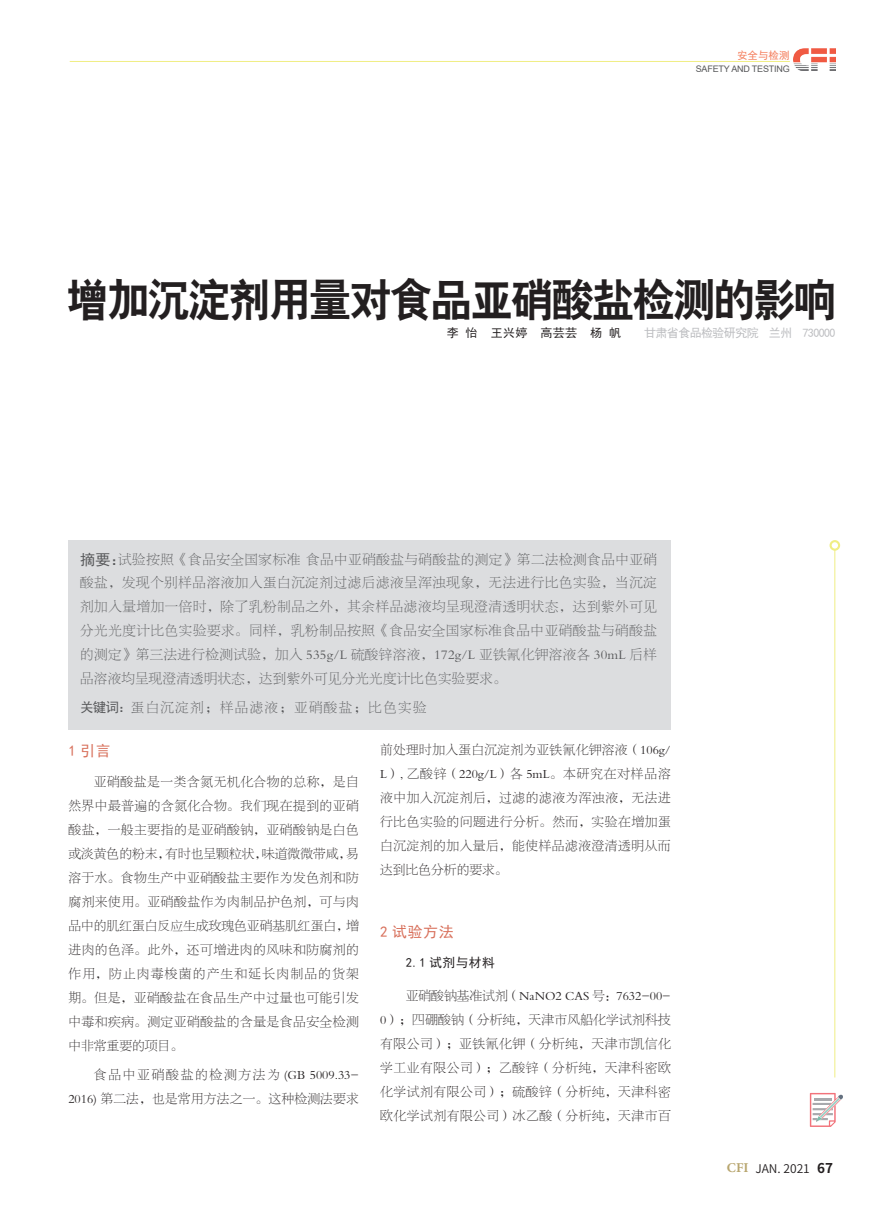
<style>
.page{position:relative;width:893px;height:1212px;background:#fff}
.page>*{position:absolute;margin:0;border:0;box-sizing:border-box;transform-origin:0 0}
.t1{font:45px "H Yb 2 gj";letter-spacing:-.045em;color:#231f20;scale:.94 1}
.t2{font:15px "Sim Hei";letter-spacing:.04em;color:#d8705b}
.t3{font:13.5px/23.9px "FZBSK GBK1 0";letter-spacing:.02em;color:#57585a;text-align:justify}
.t4{font:13.5px "FZBSK GBK1 0";letter-spacing:.1em;color:#57585a}
.t5{font:12.75px/24px "FZBSK GBK1 0";letter-spacing:.04em;color:#231f20;text-align:justify}
.t6{font:12.75px/24px "FZBSK GBK1 0";letter-spacing:.015em;color:#231f20;text-align:right}
.t7{font:12.75px "Sim Hei";letter-spacing:.035em;color:#231f20}
.t8{font:12px "Sim Hei";letter-spacing:-.05em;color:#bcbdc0}
.t9{font:12px "Source Han Sans CN";color:#231f20}
.t10{font:12px "Sim Hei";letter-spacing:.03em;color:#231f20}
.t11{font:10.5px "Sim Hei";color:#f47c5a}
.t12{font:9px "Arial";letter-spacing:-.02em;color:#57585a}
.s1{font-family:"Sim Hei";font-size:15px}
.s2{font-family:"Sim Hei"}
.s3{font-family:"Minion Pro";font-weight:700;font-size:13.5px;color:#b8a66f}
.s4{font-weight:700;font-size:13.5px}
</style>
<div class="page">
<img style="left:794px;top:49px;width:42px;height:21px">
<hr style="left:70px;top:61px;width:720px;height:1px;background:#f0ee84">
<hr style="left:835px;top:550px;width:1px;height:527px;background:#f0ee84">
<div style="left:829px;top:540px;width:11px;height:11px;border:2px solid #f0ee84;border-radius:50%"></div>
<svg style="left:810px;top:1093px;width:33px;height:34px"></svg>
<div style="left:68px;top:540px;width:603px;height:189px;background:#dcdddf"></div>
<p class="t11" style="left:737px;top:50px;width:54px">安全与检测</p>
<p class="t12" style="left:696px;top:62px;width:96px">SAFETY AND TESTING</p>
<h1 class="t1" style="left:67px;top:276px;width:820px">增加沉淀剂用量对食品亚硝酸盐检测的影响</h1>
<p class="t10" style="left:447px;top:327px;width:176px">李 怡 王兴婷 高芸芸 杨 帆</p>
<p class="t8" style="left:644px;top:327px;width:193px">甘肃省食品检验研究院 兰州 730000</p>
<p class="t3" style="left:80px;top:548px;width:578px"><span class="s1">摘要：</span>试验按照《食品安全国家标准 食品中亚硝酸盐与硝酸盐的测定》第二法检测食品中亚硝酸盐，发现个别样品溶液加入蛋白沉淀剂过滤后滤液呈浑浊现象，无法进行比色实验，当沉淀剂加入量增加一倍时，除了乳粉制品之外，其余样品滤液均呈现澄清透明状态，达到紫外可见分光光度计比色实验要求。同样，乳粉制品按照《食品安全国家标准食品中亚硝酸盐与硝酸盐的测定》第三法进行检测试验，加入 535g/L 硫酸锌溶液，172g/L 亚铁氰化钾溶液各 30mL 后样品溶液均呈现澄清透明状态，达到紫外可见分光光度计比色实验要求。</p>
<p class="t4" style="left:80px;top:700px;width:348px"><span class="s2">关键词：</span>蛋白沉淀剂；样品滤液；亚硝酸盐；比色实验</p>
<p class="t2" style="left:68px;top:743px;width:44px">1 引言</p>
<p class="t5" style="left:68px;top:770px;width:292px;text-indent:26px">亚硝酸盐是一类含氮无机化合物的总称，是自然界中最普遍的含氮化合物。我们现在提到的亚硝酸盐，一般主要指的是亚硝酸钠，亚硝酸钠是白色或淡黄色的粉末，有时也呈颗粒状，味道微微带咸，易溶于水。食物生产中亚硝酸盐主要作为发色剂和防腐剂来使用。亚硝酸盐作为肉制品护色剂，可与肉品中的肌红蛋白反应生成玫瑰色亚硝基肌红蛋白，增进肉的色泽。此外，还可增进肉的风味和防腐剂的作用，防止肉毒梭菌的产生和延长肉制品的货架期。但是，亚硝酸盐在食品生产中过量也可能引发中毒和疾病。测定亚硝酸盐的含量是食品安全检测中非常重要的项目。</p>
<p class="t6" style="left:68px;top:1063px;width:292px">食品中亚硝酸盐的检测方法为 (GB 5009.33-<br>2016) 第二法，也是常用方法之一。这种检测法要求</p>
<p class="t5" style="left:380px;top:738px;width:292px">前处理时加入蛋白沉淀剂为亚铁氰化钾溶液（106g/ L）, 乙酸锌（220g/L）各 5mL。本研究在对样品溶液中加入沉淀剂后，过滤的滤液为浑浊液，无法进行比色实验的问题进行分析。然而，实验在增加蛋白沉淀剂的加入量后，能使样品滤液澄清透明从而达到比色分析的要求。</p>
<p class="t2" style="left:380px;top:924px;width:75px">2 试验方法</p>
<p class="t7" style="left:406px;top:956px;width:91px">2.1 试剂与材料</p>
<p class="t5" style="left:380px;top:984px;width:292px;text-indent:26px">亚硝酸钠基准试剂（NaNO2 CAS 号：7632-00- 0）；四硼酸钠（分析纯，天津市风船化学试剂科技有限公司）；亚铁氰化钾（分析纯，天津市凯信化学工业有限公司）；乙酸锌（分析纯，天津科密欧化学试剂有限公司）；硫酸锌（分析纯，天津科密欧化学试剂有限公司）冰乙酸（分析纯，天津市百</p>
<p class="t9" style="left:727px;top:1161px;width:108px"><span class="s3">CFI</span> JAN. 2021 <span class="s4">67</span></p>
</div>
